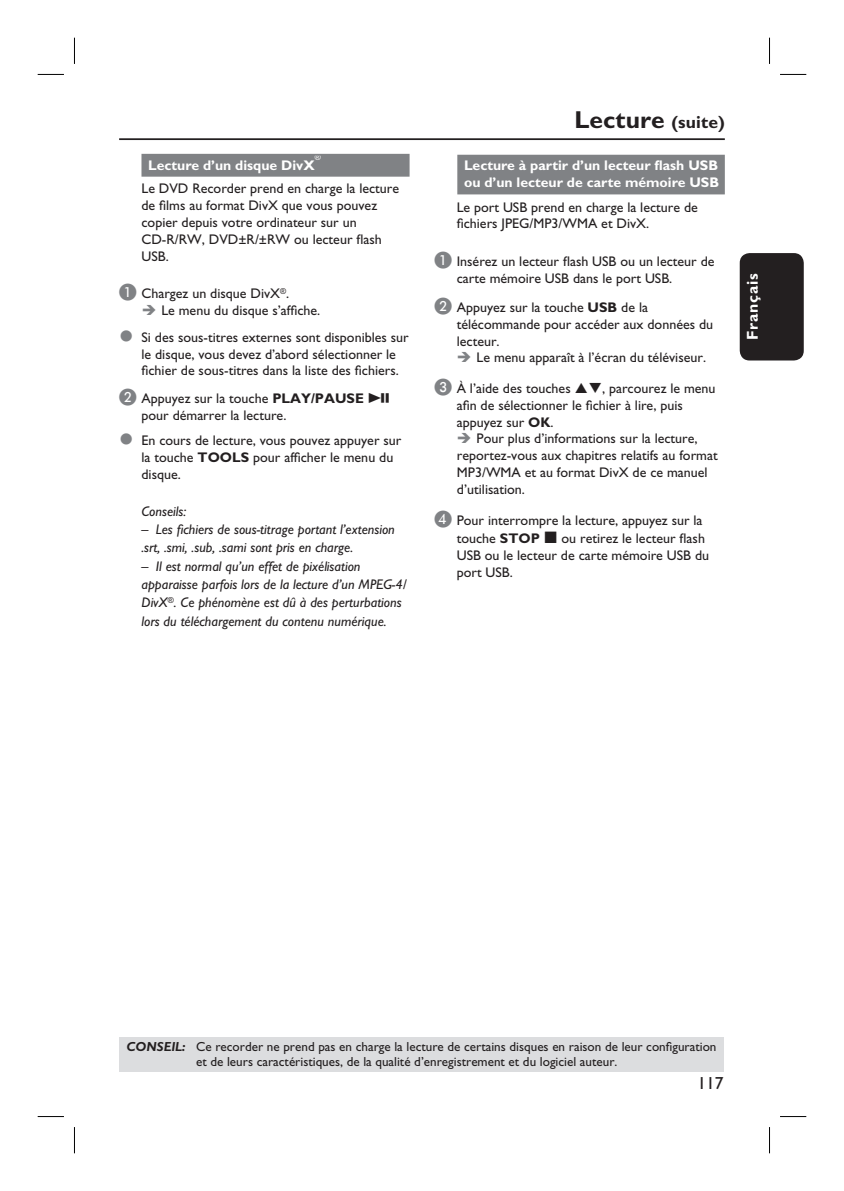
<style>
.page{position:relative;width:844px;height:1191px;background:#fff}
.page>*{position:absolute;margin:0;border:0;box-sizing:border-box;transform-origin:0 0}
.t1{font:700 24.5px "Gill Sans Std";letter-spacing:.005em;color:#231f20}
.t2{font:17.5px "Gill Sans Std";color:#231f20}
.t3{font:700 15.75px "Gill Sans Std";letter-spacing:.05em;color:#fff}
.t4{font:14px/16.8px "Gill Sans Std";color:#231f20}
.t5{font:italic 14px/18.4px "Gill Sans Std";color:#231f20}
.t6{font:700 14px/16.8px "Gill Sans Std";color:#fff}
.t7{font:13.12px/14.9px "Gill Sans Std";color:#231f20}
.t8{font:8.22px "Gill Sans Std";color:#fff}
.s1{font-family:"Philips Pi Roman";font-size:17.5px;color:#808285}
.s2{font-weight:700}
.s3{font-family:"Sony PS Common"}
.s4{font-size:17.5px}
.s5{font-family:"Sony PS Common";font-size:15.75px}
.s6{font-weight:700;font-style:italic}
</style>
<div class="page">
<div style="left:739px;top:253px;width:64px;height:107px;background:#231f20;border-radius:10px"></div>
<div style="left:142px;top:155px;width:266px;height:21px;background:#808285"></div>
<div style="left:141px;top:154px;width:268px;height:23px;border:2px solid #808285"></div>
<div style="left:458px;top:156px;width:265px;height:37px;background:#808285"></div>
<div style="left:457px;top:155px;width:267px;height:39px;border:2px solid #808285"></div>
<hr style="left:119px;top:138px;width:605px;height:2px;background:#231f20">
<div style="left:119px;top:1037px;width:604px;height:34px;background:#dcdddf"></div>
<svg style="left:38px;top:74px;width:26px;height:1px"></svg>
<svg style="left:780px;top:74px;width:26px;height:1px"></svg>
<svg style="left:38px;top:1116px;width:26px;height:1px"></svg>
<svg style="left:780px;top:1116px;width:26px;height:1px"></svg>
<svg style="left:74px;top:38px;width:1px;height:26px"></svg>
<svg style="left:74px;top:1127px;width:1px;height:26px"></svg>
<svg style="left:769px;top:38px;width:1px;height:26px"></svg>
<svg style="left:769px;top:1127px;width:1px;height:26px"></svg>
<p class="t8" style="left:314px;top:155px;width:8px">®</p>
<p class="t4" style="left:141px;top:182px;width:259px">Le DVD Recorder prend en charge la lecture de films au format DivX que vous pouvez copier depuis votre ordinateur sur un<br>CD-R/RW, DVD±R/±RW ou lecteur flash<br>USB.</p>
<p class="t4" style="left:161px;top:287px;width:160px;text-indent:-42px"><span class="s1">A</span> Chargez un disque DivX<sup>®</sup>.<br>Le menu du disque s’affiche.</p>
<p class="t4" style="left:141px;top:330px;width:269px">Si des sous-titres externes sont disponibles sur le disque, vous devez d’abord sélectionner le fichier de sous-titres dans la liste des fichiers.</p>
<p class="t4" style="left:141px;top:391px;width:250px;text-indent:-22px"><span class="s1">B</span> Appuyez sur la touche <span class="s2">PLAY/PAUSE</span> <span class="s3">u </span>pour démarrer la lecture.</p>
<p class="t4" style="left:141px;top:433px;width:261px">En cours de lecture, vous pouvez appuyer sur la touche <span class="s2">TOOLS</span> pour afficher le menu du disque.</p>
<p class="t5" style="left:141px;top:503px;width:46px">Conseils:</p>
<p class="t5" style="left:141px;top:521px;width:255px">– Les fichiers de sous-titrage portant l’extension .srt, .smi, .sub, .sami sont pris en charge.</p>
<p class="t5" style="left:141px;top:558px;width:266px">– Il est normal qu’un effet de pixélisation apparaisse parfois lors de la lecture d’un MPEG-4/ DivX<sup>®</sup>. Ce phénomène est dû à des perturbations lors du téléchargement du contenu numérique.</p>
<p class="t6" style="left:148px;top:158px;width:168px">Lecture d’un disque DivX</p>
<h1 class="t1" style="left:574px;top:111px;width:152px">Lecture <span class="s4">(suite)</span></h1>
<p class="t6" style="left:464px;top:159px;width:256px">Lecture à partir d’un lecteur flash USB ou d’un lecteur de carte mémoire USB</p>
<p class="t4" style="left:456px;top:200px;width:242px">Le port USB prend en charge la lecture de fichiers JPEG/MP3/WMA et DivX.</p>
<p class="t4" style="left:456px;top:254px;width:259px;text-indent:-22px"><span class="s1">A</span> Insérez un lecteur flash USB ou un lecteur de carte mémoire USB dans le port USB.</p>
<p class="t4" style="left:456px;top:300px;width:258px;text-indent:-22px"><span class="s1">B</span> Appuyez sur la touche <span class="s2">USB</span> de la télécommande pour accéder aux données du lecteur.</p>
<p class="t4" style="left:434px;top:344px;width:273px;line-height:30.6px;text-indent:42px">Le menu apparaît à l’écran du téléviseur.<br><span class="s1">C</span> À l’aide des touches</p>
<p class="t4" style="left:456px;top:381px;width:260px;text-indent:145px">, parcourez le menu afin de sélectionner le fichier à lire, puis appuyez sur <span class="s2">OK</span>.</p>
<p class="t4" style="left:457px;top:432px;width:262px;text-indent:20px">Pour plus d’informations sur la lecture, reportez-vous aux chapitres relatifs au format MP3/WMA et au format DivX de ce manuel d’utilisation.</p>
<p class="t4" style="left:434px;top:512px;width:272px;line-height:18.9px;text-align:right"><span class="s1">D</span> Pour interrompre la lecture, appuyez sur la touche <span class="s2">STOP</span> <span class="s5">x</span> ou retirez le lecteur flash</p>
<p class="t4" style="left:456px;top:549px;width:254px">USB ou le lecteur de carte mémoire USB du port USB.</p>
<p class="t3" style="left:746px;top:340px;width:68px;rotate:-90deg">Français</p>
<p class="t7" style="left:196px;top:1040px;width:521px;text-indent:-69px"><span class="s6">CONSEIL:</span> Ce recorder ne prend pas en charge la lecture de certains disques en raison de leur configuration et de leurs caractéristiques, de la qualité d’enregistrement et du logiciel auteur.</p>
<p class="t2" style="left:697px;top:1076px;width:28px">117</p>
</div>
